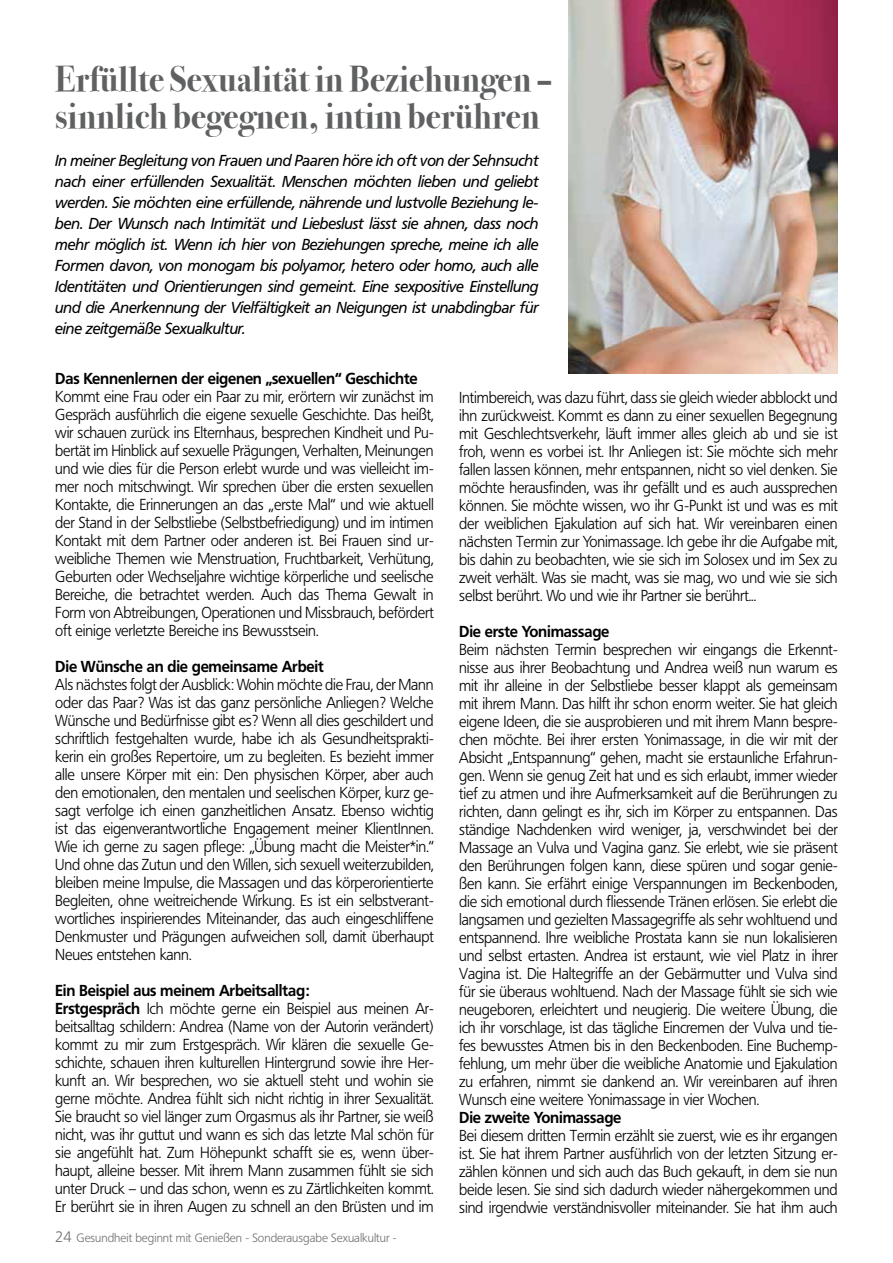
<style>
.page{position:relative;width:893px;height:1263px;background:#fff}
.page>*{position:absolute;margin:0;border:0;box-sizing:border-box;transform-origin:0 0}
.t1{font:700 36px/37.5px "Bodoni Svty Two OSITCTT";letter-spacing:.005em;color:#5f6062;scale:.95 1}
.t2{font:300 15.75px/18px "Frutiger BQ";letter-spacing:-.01em;color:#000;text-align:justify;scale:.95 1}
.t3{font:italic 15.75px/21px "Frutiger BQ";letter-spacing:-.01em;color:#000;text-align:justify;scale:.95 1}
.t4{font:700 15.75px "Frutiger BQ";letter-spacing:-.01em;color:#000;scale:.95 1}
.t5{font:300 12px "Frutiger BQ";color:#707172}
.s1{font-weight:700}
.s2{font-size:15px}
</style>
<div class="page">
<img style="left:568px;top:0;width:270px;height:374px">
<h1 class="t1" style="left:55px;top:60px;width:524px">Erfüllte Sexualität in Beziehungen – sinnlich begegnen, intim berühren</h1>
<p class="t3" style="left:55px;top:150px;width:510px">In meiner Begleitung von Frauen und Paaren höre ich oft von der Sehnsucht nach einer erfüllenden Sexualität. Menschen möchten lieben und geliebt werden. Sie möchten eine erfüllende, nährende und lustvolle Beziehung le&shy;ben. Der Wunsch nach Intimität und Liebeslust lässt sie ahnen, dass noch mehr möglich ist. Wenn ich hier von Beziehungen spreche, meine ich alle Formen davon, von monogam bis polyamor, hetero oder homo, auch alle Identitäten und Orientierungen sind gemeint. Eine sexpositive Einstellung und die Anerkennung der Vielfältigkeit an Neigungen ist unabdingbar für eine zeitgemäße Sexualkultur.</p>
<p class="t4" style="left:55px;top:369px;width:383px">Das Kennenlernen der eigenen „sexuellen“ Geschichte</p>
<p class="t2" style="left:55px;top:388px;width:400px">Kommt eine Frau oder ein Paar zu mir, erörtern wir zunächst im Gespräch ausführlich die eigene sexuelle Geschichte. Das heißt, wir schauen zurück ins Elternhaus, besprechen Kindheit und Pu&shy;bertät im Hinblick auf sexuelle Prägungen, Verhalten, Meinungen und wie dies für die Person erlebt wurde und was vielleicht im&shy;mer noch mitschwingt. Wir sprechen über die ersten sexuellen Kontakte, die Erinnerungen an das „erste Mal“ und wie aktuell der Stand in der Selbstliebe (Selbstbefriedigung) und im intimen Kontakt mit dem Partner oder anderen ist. Bei Frauen sind ur&shy;weibliche Themen wie Menstruation, Fruchtbarkeit, Verhütung, Geburten oder Wechseljahre wichtige körperliche und seelische Bereiche, die betrachtet werden. Auch das Thema Gewalt in Form von Abtreibungen, Operationen und Missbrauch, befördert oft einige verletzte Bereiche ins Bewusstsein.</p>
<p class="t4" style="left:55px;top:657px;width:284px">Die Wünsche an die gemeinsame Arbeit</p>
<p class="t2" style="left:55px;top:676px;width:400px">Als nächstes folgt der Ausblick: Wohin möchte die Frau, der Mann oder das Paar? Was ist das ganz persönliche Anliegen? Welche Wünsche und Bedürfnisse gibt es? Wenn all dies geschildert und schriftlich festgehalten wurde, habe ich als Gesundheitsprakti&shy;kerin ein großes Repertoire, um zu begleiten. Es bezieht immer alle unsere Körper mit ein: Den physischen Körper, aber auch den emotionalen, den mentalen und seelischen Körper, kurz ge&shy;sagt verfolge ich einen ganzheitlichen Ansatz. Ebenso wichtig ist das eigenverantwortliche Engagement meiner KlientInnen.<br>Wie ich gerne zu sagen pflege: „Übung macht die Meister*in.“ Und ohne das Zutun und den Willen, sich sexuell weiterzubilden, bleiben meine Impulse, die Massagen und das körperorientierte Begleiten, ohne weitreichende Wirkung. Es ist ein selbstverant&shy;wortliches inspirierendes Miteinander, das auch eingeschliffene Denkmuster und Prägungen aufweichen soll, damit überhaupt Neues entstehen kann.</p>
<p class="t2" style="left:55px;top:982px;width:400px;text-align:left"><span class="s1">Ein Beispiel aus meinem Arbeitsalltag:<br>Erstgespräch</span> Ich möchte gerne ein Beispiel aus meinen Ar&shy;beitsalltag schildern: Andrea (Name von der Autorin verändert) kommt zu mir zum Erstgespräch. Wir klären die sexuelle Ge&shy;schichte, schauen ihren kulturellen Hintergrund sowie ihre Her&shy;kunft an. Wir besprechen, wo sie aktuell steht und wohin sie gerne möchte. Andrea fühlt sich nicht richtig in ihrer Sexualität.<br>Sie braucht so viel länger zum Orgasmus als ihr Partner, sie weiß nicht, was ihr guttut und wann es sich das letzte Mal schön für sie angefühlt hat. Zum Höhepunkt schafft sie es, wenn über&shy;haupt, alleine besser. Mit ihrem Mann zusammen fühlt sie sich unter Druck – und das schon, wenn es zu Zärtlichkeiten kommt.<br>Er berührt sie in ihren Augen zu schnell an den Brüsten und im</p>
<p class="t5" style="left:55px;top:1231px;width:343px"><span class="s2">24</span> Gesundheit beginnt mit Genießen - Sonderausgabe Sexualkultur -</p>
<p class="t2" style="left:459px;top:388px;width:400px">Intimbereich, was dazu führt, dass sie gleich wieder abblockt und ihn zurückweist. Kommt es dann zu einer sexuellen Begegnung mit Geschlechtsverkehr, läuft immer alles gleich ab und sie ist froh, wenn es vorbei ist. Ihr Anliegen ist: Sie möchte sich mehr fallen lassen können, mehr entspannen, nicht so viel denken. Sie möchte herausfinden, was ihr gefällt und es auch aussprechen können. Sie möchte wissen, wo ihr G-Punkt ist und was es mit der weiblichen Ejakulation auf sich hat. Wir vereinbaren einen nächsten Termin zur Yonimassage. Ich gebe ihr die Aufgabe mit, bis dahin zu beobachten, wie sie sich im Solosex und im Sex zu zweit verhält. Was sie macht, was sie mag, wo und wie sie sich selbst berührt. Wo und wie ihr Partner sie berührt...</p>
<p class="t4" style="left:459px;top:622px;width:160px">Die erste Yonimassage</p>
<p class="t2" style="left:459px;top:640px;width:400px">Beim nächsten Termin besprechen wir eingangs die Erkennt&shy;nisse aus ihrer Beobachtung und Andrea weiß nun warum es mit ihr alleine in der Selbstliebe besser klappt als gemeinsam mit ihrem Mann. Das hilft ihr schon enorm weiter. Sie hat gleich eigene Ideen, die sie ausprobieren und mit ihrem Mann bespre&shy;chen möchte. Bei ihrer ersten Yonimassage, in die wir mit der Absicht „Entspannung“ gehen, macht sie erstaunliche Erfahrun&shy;gen. Wenn sie genug Zeit hat und es sich erlaubt, immer wieder tief zu atmen und ihre Aufmerksamkeit auf die Berührungen zu richten, dann gelingt es ihr, sich im Körper zu entspannen. Das ständige Nachdenken wird weniger, ja, verschwindet bei der Massage an Vulva und Vagina ganz. Sie erlebt, wie sie präsent den Berührungen folgen kann, diese spüren und sogar genie&shy;ßen kann. Sie erfährt einige Verspannungen im Beckenboden, die sich emotional durch fliessende Tränen erlösen. Sie erlebt die langsamen und gezielten Massagegriffe als sehr wohltuend und entspannend. Ihre weibliche Prostata kann sie nun lokalisieren und selbst ertasten. Andrea ist erstaunt, wie viel Platz in ihrer Vagina ist. Die Haltegriffe an der Gebärmutter und Vulva sind für sie überaus wohltuend. Nach der Massage fühlt sie sich wie neugeboren, erleichtert und neugierig. Die weitere Übung, die ich ihr vorschlage, ist das tägliche Eincremen der Vulva und tie&shy;fes bewusstes Atmen bis in den Beckenboden. Eine Buchemp&shy;fehlung, um mehr über die weibliche Anatomie und Ejakulation zu erfahren, nimmt sie dankend an. Wir vereinbaren auf ihren Wunsch eine weitere Yonimassage in vier Wochen.</p>
<p class="t4" style="left:459px;top:1108px;width:172px">Die zweite Yonimassage</p>
<p class="t2" style="left:459px;top:1126px;width:400px">Bei diesem dritten Termin erzählt sie zuerst, wie es ihr ergangen ist. Sie hat ihrem Partner ausführlich von der letzten Sitzung er&shy;zählen können und sich auch das Buch gekauft, in dem sie nun beide lesen. Sie sind sich dadurch wieder nähergekommen und sind irgendwie verständnisvoller miteinander. Sie hat ihm auch</p>
</div>
